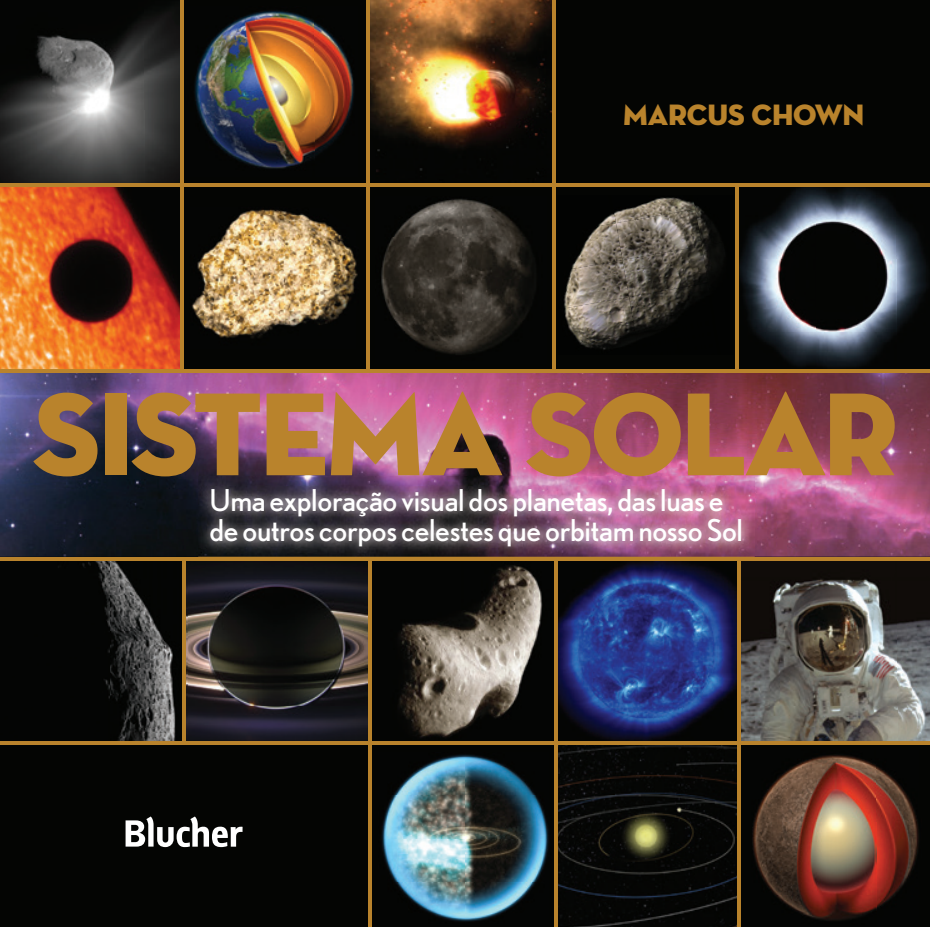
<style>
.page{position:relative;width:930px;height:927px;background:#fff}
.page>*{position:absolute;margin:0;border:0;box-sizing:border-box;transform-origin:0 0}
.t1{font:120px "Neutra Display Titling";letter-spacing:-.025em;color:#b9832c}
.t2{font:30px/30px "Nobel";letter-spacing:-.01em;color:#fff}
.t3{font:30px "Neutra Display Titling";letter-spacing:-.01em;color:#b9832c}
</style>
<div class="page">
<div style="left:0;top:0;width:929px;height:926px;background:#040503"></div>
<img style="left:369px;top:0;width:183px;height:183px">
<img style="left:1px;top:7px;width:179px;height:176px">
<img style="left:738px;top:187px;width:189px;height:182px">
<img style="left:1px;top:187px;width:179px;height:182px">
<img style="left:740px;top:560px;width:189px;height:181px">
<img style="left:194px;top:10px;width:160px;height:159px">
<img style="left:381px;top:199px;width:151px;height:156px">
<img style="left:381px;top:754px;width:168px;height:168px">
<img style="left:601px;top:214px;width:10px;height:9px">
<img style="left:611px;top:197px;width:81px;height:26px">
<img style="left:692px;top:202px;width:18px;height:38px">
<img style="left:576px;top:223px;width:40px;height:37px">
<img style="left:616px;top:209px;width:85px;height:51px">
<img style="left:564px;top:260px;width:58px;height:37px">
<img style="left:622px;top:246px;width:79px;height:51px">
<img style="left:701px;top:240px;width:18px;height:42px">
<img style="left:564px;top:297px;width:65px;height:37px">
<img style="left:629px;top:283px;width:72px;height:50px">
<img style="left:573px;top:334px;width:52px;height:16px">
<img style="left:635px;top:320px;width:66px;height:13px">
<img style="left:1px;top:560px;width:109px;height:139px">
<img style="left:110px;top:560px;width:77px;height:181px">
<img style="left:371px;top:560px;width:182px;height:180px">
<img style="left:557px;top:744px;width:180px;height:182px">
<img style="left:187px;top:560px;width:181px;height:145px">
<img style="left:186px;top:705px;width:182px;height:36px">
<img style="left:557px;top:560px;width:180px;height:181px">
<img style="left:752px;top:755px;width:167px;height:166px">
<img style="left:192px;top:209px;width:166px;height:129px">
<img style="left:1px;top:372px;width:928px;height:184px">
<hr style="left:735px;top:185px;width:3px;height:185px;background:#b9832c">
<hr style="left:182px;top:558px;width:4px;height:184px;background:#b9832c">
<hr style="left:368px;top:558px;width:3px;height:368px;background:#b9832c">
<hr style="left:737px;top:558px;width:3px;height:368px;background:#b9832c">
<svg style="left:1px;top:556px;width:928px;height:4px;background:#a0702b"></svg>
<hr style="left:0;top:741px;width:929px;height:3px;background:#b9832c">
<hr style="left:552px;top:0;width:3px;height:370px;background:#b9832c">
<svg style="left:553px;top:559px;width:4px;height:367px"></svg>
<hr style="left:180px;top:0;width:4px;height:370px;background:#b9832c">
<hr style="left:0;top:369px;width:929px;height:3px;background:#b9832c">
<hr style="left:366px;top:0;width:3px;height:370px;background:#b9832c">
<hr style="left:0;top:183px;width:929px;height:4px;background:#b9832c">
<img style="left:198px;top:476px;width:556px;height:83px">
<svg style="left:126px;top:816px;width:116px;height:30px"></svg>
<svg style="left:0;top:97px;width:1px;height:830px"></svg>
<p class="t3" style="left:623px;top:96px;width:243px">MARCUS CHOWN</p>
<h1 class="t1" style="left:33px;top:359px;width:866px">SISTEMA SOLAR</h1>
<p class="t2" style="left:209px;top:484px;width:535px">Uma exploração visual dos planetas, das luas e de outros corpos celestes que orbitam nosso Sol</p>
</div>
